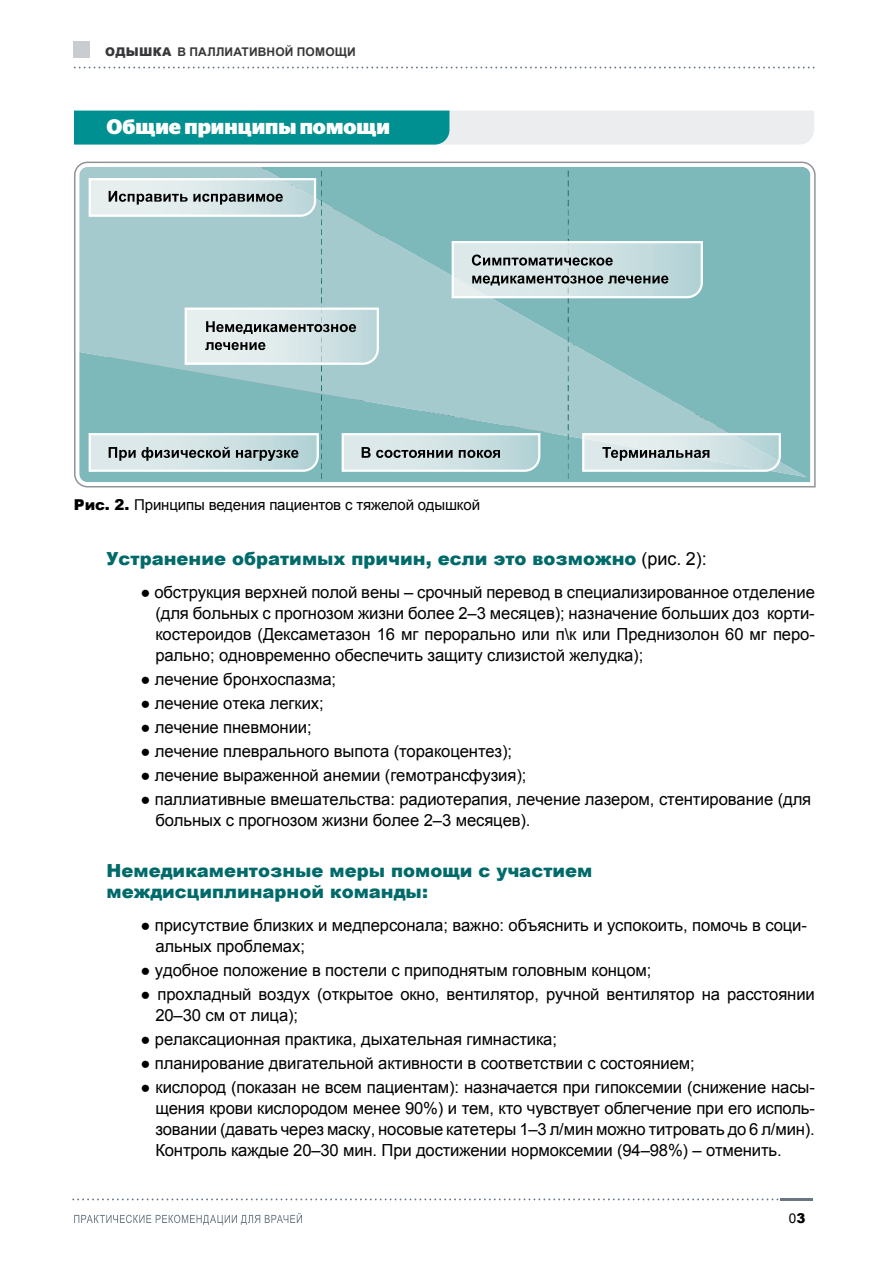
<style>
.page{position:relative;width:893px;height:1263px;background:#fff}
.page>*{position:absolute;margin:0;border:0;box-sizing:border-box;transform-origin:0 0}
.t1{font:700 21px "Stag Sans LC Web";color:#fff}
.t2{font:900 18px/21px "Arial";color:#006a6a}
.t3{font:16.65px/21px "Arial";letter-spacing:-.005em;color:#000}
.t4{font:15px "Arial";letter-spacing:-.01em;color:#000}
.t5{font:13.5px "Arial";color:#000}
.t6{font:700 12px "Arial";letter-spacing:.015em;color:#383739}
.s1{font-weight:900}
.s2{font-weight:400;color:#000}
</style>
<div class="page">
<svg style="left:75px;top:67px;width:740px;height:1px"></svg>
<div style="left:73px;top:41px;width:17px;height:17px;background:#c9ccd1"></div>
<svg style="left:74px;top:111px;width:740px;height:34px;background:#76bec0"></svg>
<svg style="left:73px;top:1198px;width:708px;height:2px"></svg>
<svg style="left:74px;top:1213px;width:228px;height:12px"></svg>
<hr style="left:781px;top:1198px;width:32px;height:2px;background:#697784">
<svg style="left:74px;top:162px;width:742px;height:325px;background:#9ec5c8"></svg>
<p class="t6" style="left:105px;top:44px;width:252px"><span class="s1">ОДЫШКА</span> В ПАЛЛИАТИВНОЙ ПОМОЩИ</p>
<p class="t1" style="left:106px;top:111px;width:285px">Общие принципы помощи</p>
<p class="t4" style="left:74px;top:495px;width:408px"><span class="s1">Рис. 2.</span> Принципы ведения пациентов с тяжелой одышкой</p>
<p class="t2" style="left:106px;top:547px;width:602px">Устранение обратимых причин, если это возможно <span class="s2">(рис. 2):</span></p>
<p class="t3" style="left:155px;top:582px;width:661px;text-align:justify;text-indent:-15px">● обструкция верхней полой вены ‒ срочный перевод в специализированное отделение (для больных с прогнозом жизни более 2–3 месяцев); назначение больших доз корти&shy;костероидов (Дексаметазон 16 мг перорально или п\к или Преднизолон 60 мг перо&shy;рально; одновременно обеспечить защиту слизистой желудка);</p>
<p class="t3" style="left:140px;top:669px;width:197px">● лечение бронхоспазма;</p>
<p class="t3" style="left:140px;top:693px;width:185px">● лечение отека легких;</p>
<p class="t3" style="left:140px;top:717px;width:173px">● лечение пневмонии;</p>
<p class="t3" style="left:140px;top:741px;width:373px">● лечение плеврального выпота (торакоцентез);</p>
<p class="t3" style="left:140px;top:765px;width:387px">● лечение выраженной анемии (гемотрансфузия);</p>
<p class="t3" style="left:155px;top:789px;width:657px;text-indent:-15px">● паллиативные вмешательства: радиотерапия, лечение лазером, стентирование (для больных с прогнозом жизни более 2–3 месяцев).</p>
<p class="t2" style="left:106px;top:859px;width:487px">Немедикаментозные меры помощи с участием междисциплинарной команды:</p>
<p class="t3" style="left:155px;top:915px;width:653px;text-indent:-15px">● присутствие близких и медперсонала; важно: объяснить и успокоить, помочь в соци&shy;альных проблемах;</p>
<p class="t3" style="left:140px;top:960px;width:512px">● удобное положение в постели с приподнятым головным концом;</p>
<p class="t3" style="left:155px;top:984px;width:661px;text-indent:-15px">● прохладный воздух (открытое окно, вентилятор, ручной вентилятор на расстоянии<br>20–30 см от лица);</p>
<p class="t3" style="left:140px;top:1029px;width:418px">● релаксационная практика, дыхательная гимнастика;</p>
<p class="t3" style="left:140px;top:1053px;width:556px">● планирование двигательной активности в соответствии с состоянием;</p>
<p class="t3" style="left:155px;top:1077px;width:661px;text-align:justify;text-indent:-15px">● кислород (показан не всем пациентам): назначается при гипоксемии (снижение насы&shy;щения крови кислородом менее 90%) и тем, кто чувствует облегчение при его исполь&shy;зовании (давать через маску, носовые катетеры 1–3 л/мин можно титровать до 6 л/мин).<br>Контроль каждые 20–30 мин. При достижении нормоксемии (94–98%) ‒ отменить.</p>
<p class="t5" style="left:789px;top:1210px;width:18px">0<span class="s1">3</span></p>
</div>
